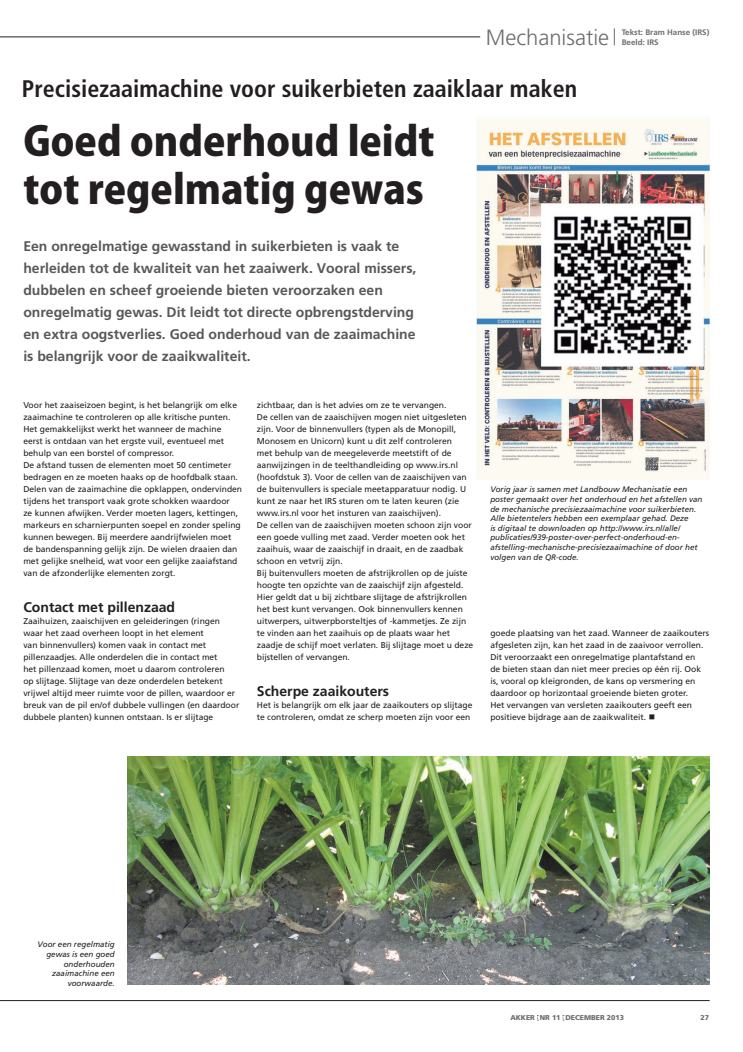
<style>
.page{position:relative;width:743px;height:1052px;background:#fff}
.page>*{position:absolute;margin:0;border:0;box-sizing:border-box;transform-origin:0 0}
.t1{font:800 40px/48px "Koz Go Pro";color:#231f20}
.t2{font:700 condensed 24px "Frutiger LT Std";color:#231f20}
.t3{font:300 22px "Frutiger LT Std";color:#6c6d70}
.t4{font:700 14px/22px "Frutiger LT Std";color:#57585a}
.t5{font:700 14px "Frutiger LT Std";color:#231f20}
.t6{font:8.5px/12px "Frutiger LT Std";color:#231f20}
.t7{font:italic 8px/9.6px "Frutiger LT Std";color:#231f20}
.t8{font:700 8px/10.8px "Frutiger LT Std";color:#6c6d70}
.t9{font:900 7px "Frutiger LT Std";color:#6c6d70}
</style>
<div class="page">
<svg style="left:614px;top:28px;width:1px;height:17px"></svg>
<hr style="left:0;top:37px;width:480px;height:1px;background:#231f20">
<hr style="left:0;top:1000px;width:709px;height:1px;background:#231f20">
<img style="left:128px;top:756px;width:581px;height:228px">
<img style="left:476px;top:118px;width:233px;height:362px">
<h3 class="t3" style="left:486px;top:25px;width:125px">Mechanisatie</h3>
<p class="t8" style="left:621px;top:26px;width:89px">Tekst: Bram Hanse (IRS)<br>Beeld: IRS</p>
<h2 class="t2" style="left:22px;top:74px;width:556px">Precisiezaaimachine voor suikerbieten zaaiklaar maken</h2>
<h1 class="t1" style="left:23px;top:120px;width:413px">Goed onderhoud leidt tot regelmatig gewas</h1>
<p class="t4" style="left:23px;top:235px;width:394px">Een onregelmatige gewasstand in suikerbieten is vaak te herleiden tot de kwaliteit van het zaaiwerk. Vooral missers, dubbelen en scheef groeiende bieten veroorzaken een onregelmatig gewas. Dit leidt tot directe opbrengstderving en extra oogstverlies. Goed onderhoud van de zaaimachine is belangrijk voor de zaaikwaliteit.</p>
<p class="t6" style="left:23px;top:399px;width:220px">Voor het zaaiseizoen begint, is het belangrijk om elke zaaimachine te controleren op alle kritische punten.<br>Het gemakkelijkst werkt het wanneer de machine eerst is ontdaan van het ergste vuil, eventueel met behulp van een borstel of compressor.<br>De afstand tussen de elementen moet 50 centimeter bedragen en ze moeten haaks op de hoofdbalk staan.<br>Delen van de zaaimachine die opklappen, ondervinden tijdens het transport vaak grote schokken waardoor<br>ze kunnen afwijken. Verder moeten lagers, kettingen, markeurs en scharnierpunten soepel en zonder speling kunnen bewegen. Bij meerdere aandrijfwielen moet de bandenspanning gelijk zijn. De wielen draaien dan met gelijke snelheid, wat voor een gelijke zaaiafstand van de afzonderlijke elementen zorgt.</p>
<h3 class="t5" style="left:23px;top:599px;width:153px">Contact met pillenzaad</h3>
<p class="t6" style="left:23px;top:615px;width:217px">Zaaihuizen, zaaischijven en geleideringen (ringen waar het zaad overheen loopt in het element<br>van binnenvullers) komen vaak in contact met pillenzaadjes. Alle onderdelen die in contact met<br>het pillenzaad komen, moet u daarom controleren<br>op slijtage. Slijtage van deze onderdelen betekent vrijwel altijd meer ruimte voor de pillen, waardoor er breuk van de pil en/of dubbele vullingen (en daardoor dubbele planten) kunnen ontstaan. Is er slijtage</p>
<p class="t6" style="left:257px;top:399px;width:218px">zichtbaar, dan is het advies om ze te vervangen.<br>De cellen van de zaaischijven mogen niet uitgesleten zijn. Voor de binnenvullers (typen als de Monopill, Monosem en Unicorn) kunt u dit zelf controleren<br>met behulp van de meegeleverde meetstift of de aanwijzingen in de teelthandleiding op www.irs.nl (hoofdstuk 3). Voor de cellen van de zaaischijven van de buitenvullers is speciale meetapparatuur nodig. U kunt ze naar het IRS sturen om te laten keuren (zie www.irs.nl voor het insturen van zaaischijven).<br>De cellen van de zaaischijven moeten schoon zijn voor een goede vulling met zaad. Verder moeten ook het zaaihuis, waar de zaaischijf in draait, en de zaadbak schoon en vetvrij zijn.<br>Bij buitenvullers moeten de afstrijkrollen op de juiste hoogte ten opzichte van de zaaischijf zijn afgesteld.<br>Hier geldt dat u bij zichtbare slijtage de afstrijkrollen het best kunt vervangen. Ook binnenvullers kennen uitwerpers, uitwerpborsteltjes of -kammetjes. Ze zijn te vinden aan het zaaihuis op de plaats waar het zaadje de schijf moet verlaten. Bij slijtage moet u deze bijstellen of vervangen.</p>
<h3 class="t5" style="left:257px;top:683px;width:134px">Scherpe zaaikouters</h3>
<p class="t6" style="left:257px;top:699px;width:217px">Het is belangrijk om elk jaar de zaaikouters op slijtage te controleren, omdat ze scherp moeten zijn voor een</p>
<p class="t7" style="left:490px;top:485px;width:214px">Vorig jaar is samen met Landbouw Mechanisatie een poster gemaakt over het onderhoud en het afstellen van de mechanische precisiezaaimachine voor suikerbieten.<br>Alle bietentelers hebben een exemplaar gehad. Deze<br>is digitaal te downloaden op http://www.irs.nl/alle/ publicaties/939-poster-over-perfect-onderhoud-en&shy;afstelling-mechanische-precisiezaaimachine of door het volgen van de QR-code.</p>
<p class="t6" style="left:490px;top:627px;width:220px">goede plaatsing van het zaad. Wanneer de zaaikouters afgesleten zijn, kan het zaad in de zaaivoor verrollen.<br>Dit veroorzaakt een onregelmatige plantafstand en<br>de bieten staan dan niet meer precies op één rij. Ook is, vooral op kleigronden, de kans op versmering en daardoor op horizontaal groeiende bieten groter.<br>Het vervangen van versleten zaaikouters geeft een positieve bijdrage aan de zaaikwaliteit. ■</p>
<p class="t7" style="left:37px;top:940px;width:79px;text-align:right">Voor een regelmatig gewas is een goed onderhouden zaaimachine een voorwaarde.</p>
<p class="t9" style="left:510px;top:1013px;width:115px">AKKER NR 11 DECEMBER 2013</p>
<p class="t9" style="left:700px;top:1013px;width:10px">27</p>
</div>
